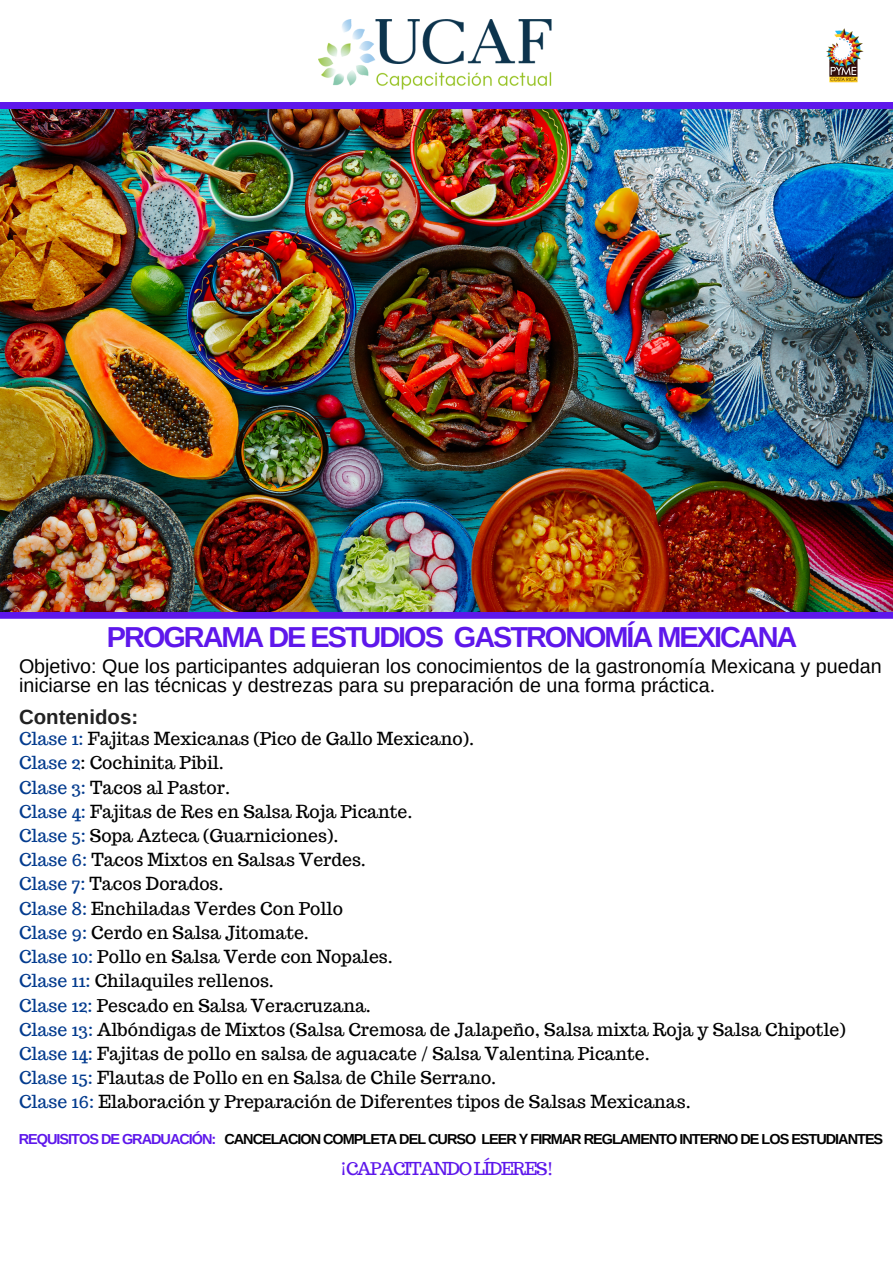
<style>
.page{position:relative;width:893px;height:1263px;background:#fff}
.page>*{position:absolute;margin:0;border:0;box-sizing:border-box;transform-origin:0 0}
.t1{font:700 28.88px "Arimo";letter-spacing:-.07em;color:#5e17eb}
.t2{font:700 20.48px "Arimo";color:#222}
.t3{font:19.73px/19.7px "Arimo";color:#000}
.t4{font:17.62px/24.2px "Trocchi";color:#000}
.t5{font:17.4px "Trocchi";letter-spacing:-.07em;color:#5e17eb}
.t6{font:700 14.48px "Arimo";letter-spacing:-.07em;color:#000}
.s1{color:#033b8e}
.s2{color:#5e17eb}
</style>
<div class="page">
<div style="left:0;top:603px;width:893px;height:16px;background:#5e17eb"></div>
<div style="left:0;top:102px;width:893px;height:15px;background:#5e17eb"></div>
<img style="left:0;top:110px;width:893px;height:501px">
<img style="left:826px;top:28px;width:38px;height:55px">
<img style="left:318px;top:19px;width:234px;height:71px">
<h1 class="t1" style="left:107px;top:621px;width:692px">PROGRAMA DE ESTUDIOS GASTRONOMÍA MEXICANA</h1>
<p class="t3" style="left:19px;top:656px;width:864px">Objetivo: Que los participantes adquieran los conocimientos de la gastronomía Mexicana y puedan iniciarse en las técnicas y destrezas para su preparación de una forma práctica.</p>
<p class="t2" style="left:19px;top:705px;width:121px">Contenidos:</p>
<p class="t4" style="left:19px;top:727px;width:828px"><span class="s1">Clase 1:</span> Fajitas Mexicanas (Pico de Gallo Mexicano).<br><span class="s1">Clase 2</span>: Cochinita Pibil.<br><span class="s1">Clase 3:</span> Tacos al Pastor.<br><span class="s1">Clase 4:</span> Fajitas de Res en Salsa Roja Picante.<br><span class="s1">Clase 5:</span> Sopa Azteca (Guarniciones).<br><span class="s1">Clase 6:</span> Tacos Mixtos en Salsas Verdes.<br><span class="s1">Clase 7:</span> Tacos Dorados.<br><span class="s1">Clase 8:</span> Enchiladas Verdes Con Pollo<br><span class="s1">Clase 9:</span> Cerdo en Salsa Jitomate.<br><span class="s1">Clase 10:</span> Pollo en Salsa Verde con Nopales.<br><span class="s1">Clase 11:</span> Chilaquiles rellenos.<br><span class="s1">Clase 12:</span> Pescado en Salsa Veracruzana.<br><span class="s1">Clase 13:</span> Albóndigas de Mixtos (Salsa Cremosa de Jalapeño, Salsa mixta Roja y Salsa Chipotle)<br><span class="s1">Clase 14:</span> Fajitas de pollo en salsa de aguacate / Salsa Valentina Picante.<br><span class="s1">Clase 15:</span> Flautas de Pollo en en Salsa de Chile Serrano.<br><span class="s1">Clase 16:</span> Elaboración y Preparación de Diferentes tipos de Salsas Mexicanas.</p>
<p class="t6" style="left:19px;top:1131px;width:866px"><span class="s2">REQUISITOS DE GRADUACIÓN:</span> CANCELACION COMPLETA DEL CURSO LEER Y FIRMAR REGLAMENTO INTERNO DE LOS ESTUDIANTES</p>
<p class="t5" style="left:340px;top:1158px;width:215px">¡CAPACITANDO LÍDERES!</p>
</div>
